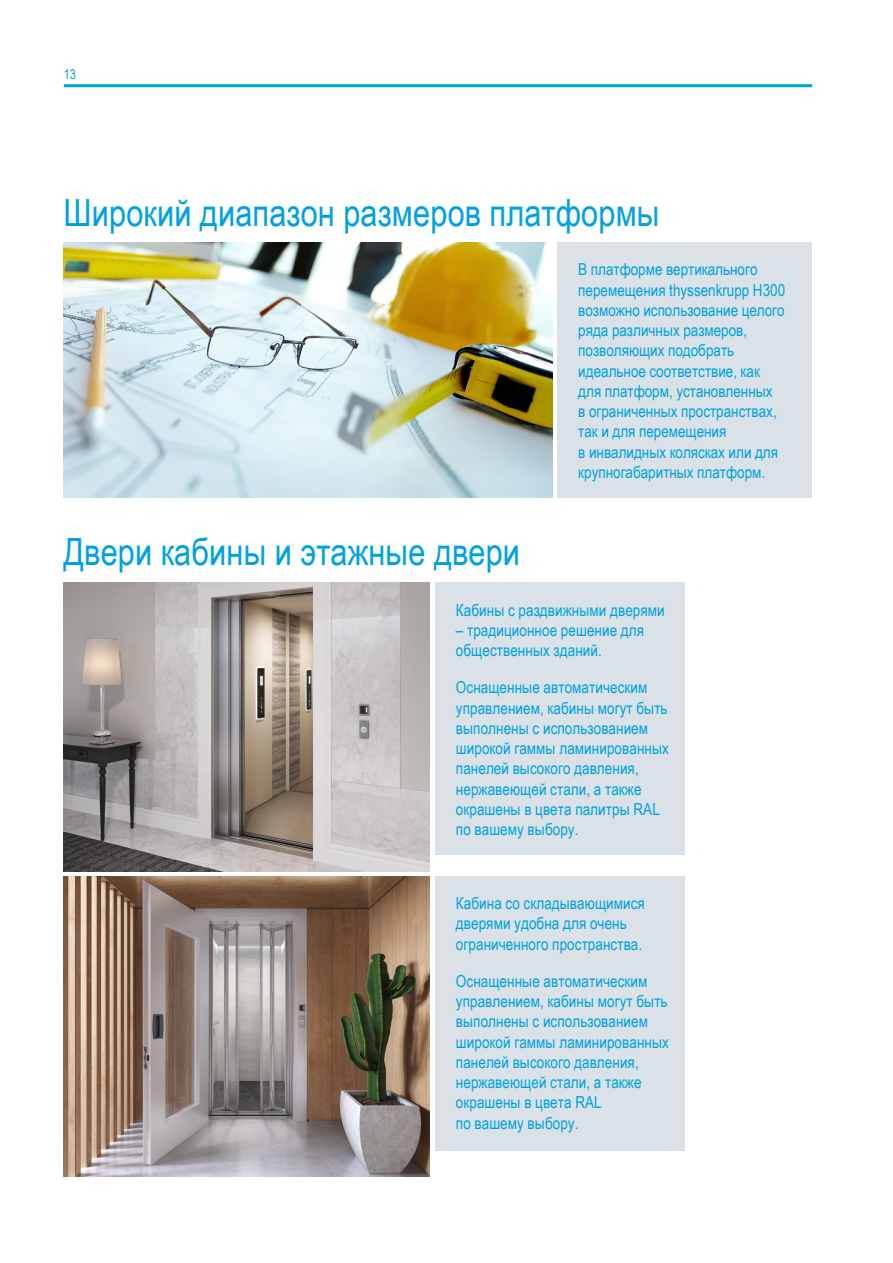
<style>
.page{position:relative;width:893px;height:1263px;background:#fff}
.page>*{position:absolute;margin:0;border:0;box-sizing:border-box;transform-origin:0 0}
.t1{font:37.5px "Arial Narrow";letter-spacing:.005em;color:#00a1e3}
.t2{font:16.5px/20.2px "Arial Narrow";letter-spacing:.005em;color:#00a1e3}
.t3{font:13.5px "Arial Narrow";color:#00a1e3}
</style>
<div class="page">
<div style="left:557px;top:242px;width:255px;height:255px;background:#dae2e7"></div>
<img style="left:63px;top:242px;width:490px;height:255px">
<div style="left:435px;top:876px;width:249px;height:274px;background:#dae2e7"></div>
<div style="left:435px;top:583px;width:250px;height:272px;background:#dae2e7"></div>
<img style="left:64px;top:583px;width:365px;height:289px">
<img style="left:63px;top:876px;width:366px;height:300px">
<hr style="left:64px;top:84px;width:748px;height:3px;background:#00a1e3">
<p class="t3" style="left:64px;top:64px;width:14px">13</p>
<h1 class="t1" style="left:64px;top:185px;width:598px">Широкий диапазон размеров платформы</h1>
<h1 class="t1" style="left:63px;top:524px;width:458px">Двери кабины и этажные двери</h1>
<p class="t2" style="left:578px;top:259px;width:208px">В платформе вертикального перемещения thyssenkrupp H300 возможно использование целого ряда различных размеров, позволяющих подобрать идеальное соответствие, как для платформ, установленных<br>в ограниченных пространствах, так и для перемещения<br>в инвалидных колясках или для крупногабаритных платформ.</p>
<p class="t2" style="left:456px;top:599px;width:210px">Кабины с раздвижными дверями</p>
<p class="t2" style="left:456px;top:619px;width:190px">– традиционное решение для общественных зданий.</p>
<p class="t2" style="left:456px;top:677px;width:214px">Оснащенные автоматическим управлением, кабины могут быть выполнены с использованием широкой гаммы ламинированных панелей высокого давления, нержавеющей стали, а также окрашены в цвета палитры RAL по вашему выбору.</p>
<p class="t2" style="left:456px;top:892px;width:190px">Кабина со складывающимися дверями удобна для очень ограниченного пространства.</p>
<p class="t2" style="left:456px;top:970px;width:214px">Оснащенные автоматическим управлением, кабины могут быть выполнены с использованием широкой гаммы ламинированных панелей высокого давления, нержавеющей стали, а также окрашены в цвета RAL<br>по вашему выбору.</p>
</div>
